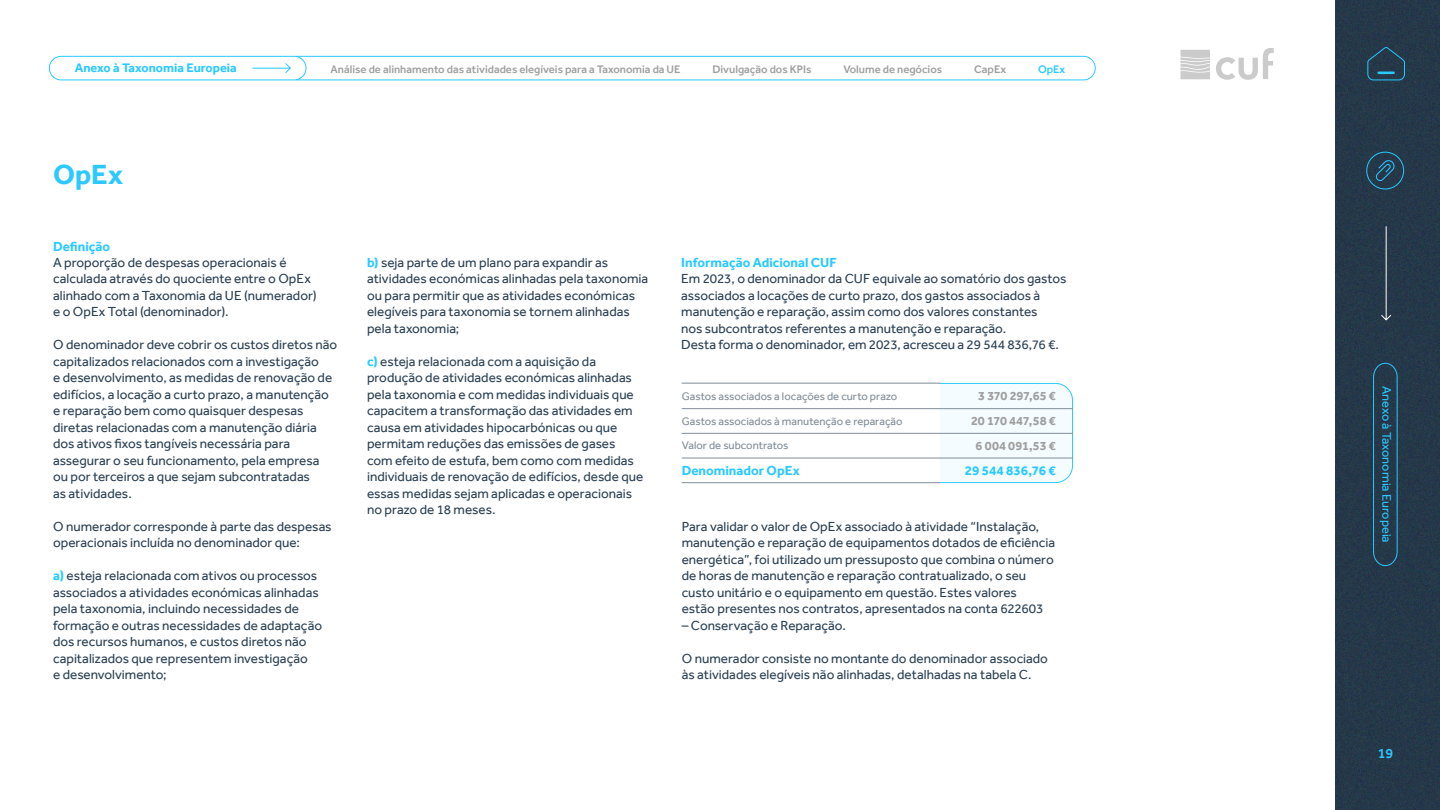
<style>
.page{position:relative;width:1440px;height:810px;background:#fff}
.page>*{position:absolute;margin:0;border:0;box-sizing:border-box;transform-origin:0 0}
.t1{font:700 28.5px "Effra";color:#2bc9ff}
.t2{font:500 14.25px "Effra";color:#2bc9ff}
.t3{font:13.5px/16.5px "Effra";color:#2b4154}
.t4{font:700 13.5px "Effra";color:#2bc9ff}
.t5{font:700 12.75px "Effra";letter-spacing:-.01em;color:#9f9f9f}
.t6{font:700 12.75px "Effra";color:#2bc9ff}
.t7{font:12.75px "Effra";color:#2bc9ff}
.t8{font:500 11.25px "Effra";color:#9f9f9f}
.t9{font:11.25px "Effra";color:#808d98}
.t10{font:500 11.25px "Effra";color:#2bc9ff}
.s1{font-weight:700;color:#2bc9ff}
</style>
<div class="page">
<img style="left:1335px;top:0;width:105px;height:810px">
<div style="left:49px;top:56px;width:257px;height:24px;border:1px solid #2bc9ff;border-radius:12px"></div>
<svg style="left:220px;top:56px;width:876px;height:24px"></svg>
<svg style="left:1373px;top:363px;width:25px;height:203px"></svg>
<div style="left:1367px;top:152px;width:37px;height:37px;border:1px solid #2bc9ff;border-radius:50%"></div>
<svg style="left:1375px;top:160px;width:21px;height:22px"></svg>
<svg style="left:1381px;top:226px;width:10px;height:95px"></svg>
<svg style="left:1181px;top:50px;width:29px;height:29px"></svg>
<svg style="left:1216px;top:48px;width:58px;height:32px"></svg>
<svg style="left:1367px;top:47px;width:38px;height:33px"></svg>
<div style="left:939px;top:383px;width:134px;height:100px;background:#f4fcff"></div>
<hr style="left:682px;top:383px;width:258px;height:1px;background:#808d98">
<hr style="left:682px;top:409px;width:258px;height:1px;background:#808d98">
<hr style="left:682px;top:433px;width:258px;height:1px;background:#808d98">
<hr style="left:682px;top:458px;width:258px;height:1px;background:#808d98">
<hr style="left:682px;top:483px;width:258px;height:1px;background:#808d98">
<hr style="left:940px;top:409px;width:133px;height:1px;background:#808d98">
<hr style="left:940px;top:433px;width:133px;height:1px;background:#808d98">
<hr style="left:940px;top:458px;width:133px;height:1px;background:#808d98">
<p class="t6" style="left:75px;top:60px;width:163px">Anexo à Taxonomia Europeia</p>
<p class="t8" style="left:331px;top:62px;width:351px">Análise de alinhamento das atividades elegíveis para a Taxonomia da UE</p>
<p class="t8" style="left:713px;top:62px;width:100px">Divulgação dos KPIs</p>
<p class="t8" style="left:843px;top:62px;width:100px">Volume de negócios</p>
<p class="t8" style="left:974px;top:62px;width:33px">CapEx</p>
<p class="t10" style="left:1038px;top:62px;width:29px">OpEx</p>
<h1 class="t1" style="left:53px;top:158px;width:71px">OpEx</h1>
<p class="t4" style="left:53px;top:238px;width:59px">Definição</p>
<p class="t3" style="left:53px;top:254px;width:265px">A proporção de despesas operacionais é calculada através do quociente entre o OpEx alinhado com a Taxonomia da UE (numerador) e o OpEx Total (denominador).</p>
<p class="t3" style="left:53px;top:337px;width:286px">O denominador deve cobrir os custos diretos não capitalizados relacionados com a investigação<br>e desenvolvimento, as medidas de renovação de edifícios, a locação a curto prazo, a manutenção e reparação bem como quaisquer despesas diretas relacionadas com a manutenção diária dos ativos fixos tangíveis necessária para assegurar o seu funcionamento, pela empresa ou por terceiros a que sejam subcontratadas<br>as atividades.</p>
<p class="t3" style="left:53px;top:518px;width:280px">O numerador corresponde à parte das despesas operacionais incluída no denominador que:</p>
<p class="t3" style="left:53px;top:568px;width:271px"><span class="s1">a)</span> esteja relacionada com ativos ou processos associados a atividades económicas alinhadas pela taxonomia, incluindo necessidades de formação e outras necessidades de adaptação dos recursos humanos, e custos diretos não capitalizados que representem investigação<br>e desenvolvimento;</p>
<p class="t3" style="left:367px;top:254px;width:283px"><span class="s1">b)</span> seja parte de um plano para expandir as atividades económicas alinhadas pela taxonomia ou para permitir que as atividades económicas elegíveis para taxonomia se tornem alinhadas pela taxonomia;</p>
<p class="t3" style="left:367px;top:353px;width:278px"><span class="s1">c)</span> esteja relacionada com a aquisição da produção de atividades económicas alinhadas pela taxonomia e com medidas individuais que capacitem a transformação das atividades em causa em atividades hipocarbónicas ou que permitam reduções das emissões de gases com efeito de estufa, bem como com medidas individuais de renovação de edifícios, desde que essas medidas sejam aplicadas e operacionais no prazo de 18 meses.</p>
<p class="t4" style="left:681px;top:254px;width:157px">Informação Adicional CUF</p>
<p class="t3" style="left:681px;top:270px;width:387px">Em 2023, o denominador da CUF equivale ao somatório dos gastos associados a locações de curto prazo, dos gastos associados à manutenção e reparação, assim como dos valores constantes<br>nos subcontratos referentes a manutenção e reparação.<br>Desta forma o denominador, em 2023, acresceu a 29 544 836,76 €.</p>
<p class="t9" style="left:682px;top:389px;width:217px">Gastos associados a locações de curto prazo</p>
<p class="t5" style="left:978px;top:388px;width:79px">3 370 297,65 €</p>
<p class="t9" style="left:682px;top:414px;width:222px">Gastos associados à manutenção e reparação</p>
<p class="t5" style="left:971px;top:413px;width:86px">20 170 447,58 €</p>
<p class="t9" style="left:682px;top:439px;width:108px">Valor de subcontratos</p>
<p class="t5" style="left:975px;top:438px;width:82px">6 004 091,53 €</p>
<p class="t4" style="left:682px;top:462px;width:120px">Denominador OpEx</p>
<p class="t4" style="left:965px;top:462px;width:93px">29 544 836,76 €</p>
<p class="t3" style="left:682px;top:518px;width:375px">Para validar o valor de OpEx associado à atividade “Instalação, manutenção e reparação de equipamentos dotados de eficiência energética”, foi utilizado um pressuposto que combina o número de horas de manutenção e reparação contratualizado, o seu custo unitário e o equipamento em questão. Estes valores<br>estão presentes nos contratos, apresentados na conta 622603</p>
<p class="t3" style="left:682px;top:617px;width:166px">– Conservação e Reparação.</p>
<p class="t3" style="left:682px;top:650px;width:368px">O numerador consiste no montante do denominador associado às atividades elegíveis não alinhadas, detalhadas na tabela C.</p>
<p class="t7" style="left:1394px;top:386px;width:158px;rotate:90deg">Anexo à Taxonomia Europeia</p>
<p class="t2" style="left:1378px;top:745px;width:17px">19</p>
</div>
